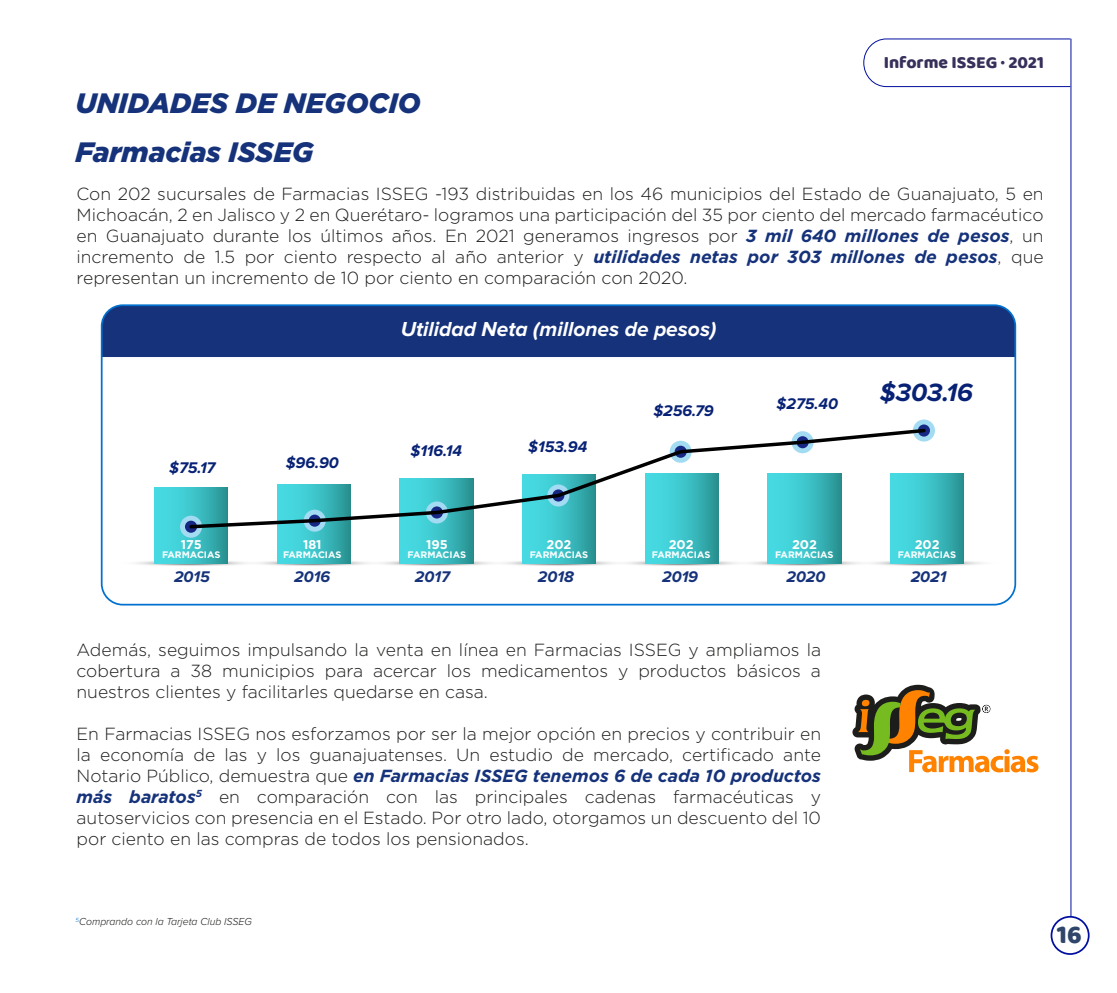
<style>
.page{position:relative;width:1117px;height:993px;background:#fff}
.page>*{position:absolute;margin:0;border:0;box-sizing:border-box;transform-origin:0 0}
.t1{font:italic 900 28px/49px "Gotham";color:#15327a}
.t2{font:26.25px "Baloo";color:#2f456a}
.t3{font:italic 700 25.9px "Proxima Nova";color:#072175}
.t4{font:italic 700 21px "Proxima Nova";color:#fff}
.t5{font:300 17.5px/21px "Gotham";color:#1d1d1b;text-align:justify}
.t6{font:17.5px "Baloo";color:#37305b}
.t7{font:italic 700 15.92px "Proxima Nova";color:#072175}
.t8{font:italic 700 15.92px "Proxima Nova";color:#15327a}
.t9{font:700 12.6px "Gotham";color:#fff}
.t10{font:italic 300 10.5px "Proxima Nova";color:#1d1d1b}
.t11{font:700 9.45px "Gotham";color:#fff}
.s1{font-weight:700;font-style:italic;color:#15327a}
</style>
<div class="page">
<hr style="left:1070px;top:39px;width:1px;height:877px;background:#000f9f">
<div style="left:1050px;top:915px;width:39px;height:39px;border:2px solid #000f9f;border-radius:50%"></div>
<svg style="left:863px;top:38px;width:207px;height:49px"></svg>
<div style="left:104px;top:306px;width:911px;height:51px;background:#15327a"></div>
<div style="left:101px;top:304px;width:914px;height:301px;border:2px solid #0071ce;border-radius:21px"></div>
<svg style="left:115px;top:558px;width:151px;height:8px"></svg>
<div style="left:154px;top:487px;width:74px;height:76px;background:linear-gradient(to right,#4ce7f1,#2d9b9c)"></div>
<svg style="left:237px;top:558px;width:151px;height:8px"></svg>
<div style="left:277px;top:484px;width:73px;height:79px;background:linear-gradient(to right,#4be6f0,#2d9c9d)"></div>
<svg style="left:360px;top:558px;width:151px;height:8px"></svg>
<div style="left:399px;top:478px;width:74px;height:85px;background:linear-gradient(to right,#4ce7f1,#2d9c9d)"></div>
<svg style="left:483px;top:558px;width:151px;height:8px"></svg>
<div style="left:522px;top:475px;width:73px;height:88px;background:linear-gradient(to right,#4be6f0,#2d9c9e)"></div>
<svg style="left:605px;top:558px;width:151px;height:8px"></svg>
<div style="left:645px;top:473px;width:73px;height:90px;background:linear-gradient(to right,#4be6f0,#2d9c9d)"></div>
<svg style="left:728px;top:558px;width:151px;height:8px"></svg>
<div style="left:767px;top:473px;width:74px;height:90px;background:linear-gradient(to right,#4ce7f1,#2d9c9d)"></div>
<svg style="left:850px;top:558px;width:151px;height:8px"></svg>
<div style="left:890px;top:473px;width:73px;height:90px;background:linear-gradient(to right,#4be6f0,#2e9d9e)"></div>
<svg style="left:303px;top:530px;width:22px;height:1px"></svg>
<svg style="left:180px;top:515px;width:22px;height:22px"></svg>
<svg style="left:914px;top:419px;width:21px;height:22px"></svg>
<svg style="left:187px;top:426px;width:740px;height:104px"></svg>
<svg style="left:852px;top:684px;width:187px;height:89px"></svg>
<p class="t6" style="left:883px;top:51px;width:162px">Informe ISSEG · 2021</p>
<h1 class="t1" style="left:75px;top:78px;width:347px">UNIDADES DE NEGOCIO<br>Farmacias ISSEG</h1>
<p class="t5" style="left:77px;top:183px;width:968px">Con 202 sucursales de Farmacias ISSEG -193 distribuidas en los 46 municipios del Estado de Guanajuato, 5 en Michoacán, 2 en Jalisco y 2 en Querétaro- logramos una participación del 35 por ciento del mercado farmacéutico en Guanajuato durante los últimos años. En 2021 generamos ingresos por <span class="s1">3 mil 640 millones de pesos</span>, un incremento de 1.5 por ciento respecto al año anterior y <span class="s1">utilidades netas por 303 millones de pesos</span>, que representan un incremento de 10 por ciento en comparación con 2020.</p>
<p class="t4" style="left:400px;top:319px;width:317px">Utilidad Neta (millones de pesos)</p>
<p class="t7" style="left:653px;top:403px;width:62px">$256.79</p>
<p class="t7" style="left:776px;top:396px;width:63px">$275.40</p>
<h3 class="t3" style="left:879px;top:381px;width:94px">$303.16</h3>
<p class="t7" style="left:169px;top:460px;width:48px">$75.17</p>
<p class="t7" style="left:286px;top:455px;width:55px">$96.90</p>
<p class="t7" style="left:410px;top:443px;width:53px">$116.14</p>
<p class="t7" style="left:528px;top:439px;width:60px">$153.94</p>
<p class="t9" style="left:181px;top:535px;width:22px">175</p>
<p class="t11" style="left:162px;top:548px;width:60px">FARMACIAS</p>
<p class="t9" style="left:303px;top:535px;width:20px">181</p>
<p class="t11" style="left:283px;top:548px;width:60px">FARMACIAS</p>
<p class="t9" style="left:426px;top:535px;width:23px">195</p>
<p class="t11" style="left:407px;top:548px;width:60px">FARMACIAS</p>
<p class="t9" style="left:546px;top:535px;width:26px">202</p>
<p class="t11" style="left:529px;top:548px;width:60px">FARMACIAS</p>
<p class="t9" style="left:668px;top:535px;width:26px">202</p>
<p class="t11" style="left:651px;top:548px;width:60px">FARMACIAS</p>
<p class="t9" style="left:791px;top:535px;width:26px">202</p>
<p class="t11" style="left:775px;top:548px;width:60px">FARMACIAS</p>
<p class="t9" style="left:914px;top:535px;width:26px">202</p>
<p class="t11" style="left:897px;top:548px;width:60px">FARMACIAS</p>
<p class="t8" style="left:174px;top:569px;width:37px">2015</p>
<p class="t8" style="left:294px;top:569px;width:37px">2016</p>
<p class="t8" style="left:415px;top:569px;width:36px">2017</p>
<p class="t8" style="left:538px;top:569px;width:37px">2018</p>
<p class="t8" style="left:662px;top:569px;width:37px">2019</p>
<p class="t8" style="left:786px;top:569px;width:41px">2020</p>
<p class="t8" style="left:910px;top:569px;width:37px">2021</p>
<p class="t5" style="left:77px;top:638px;width:745px">Además, seguimos impulsando la venta en línea en Farmacias ISSEG y ampliamos la cobertura a 38 municipios para acercar los medicamentos y productos básicos a nuestros clientes y facilitarles quedarse en casa.</p>
<p class="t5" style="left:77px;top:722px;width:745px">En Farmacias ISSEG nos esforzamos por ser la mejor opción en precios y contribuir en la economía de las y los guanajuatenses. Un estudio de mercado, certificado ante Notario Público, demuestra que <span class="s1">en Farmacias ISSEG tenemos 6 de cada 10 productos más baratos</span><sup>5</sup> en comparación con las principales cadenas farmacéuticas y autoservicios con presencia en el Estado. Por otro lado, otorgamos un descuento del 10 por ciento en las compras de todos los pensionados.</p>
<p class="t10" style="left:75px;top:916px;width:178px"><sup>5</sup>Comprando con la Tarjeta Club ISSEG</p>
<h2 class="t2" style="left:1056px;top:918px;width:26px">16</h2>
</div>
